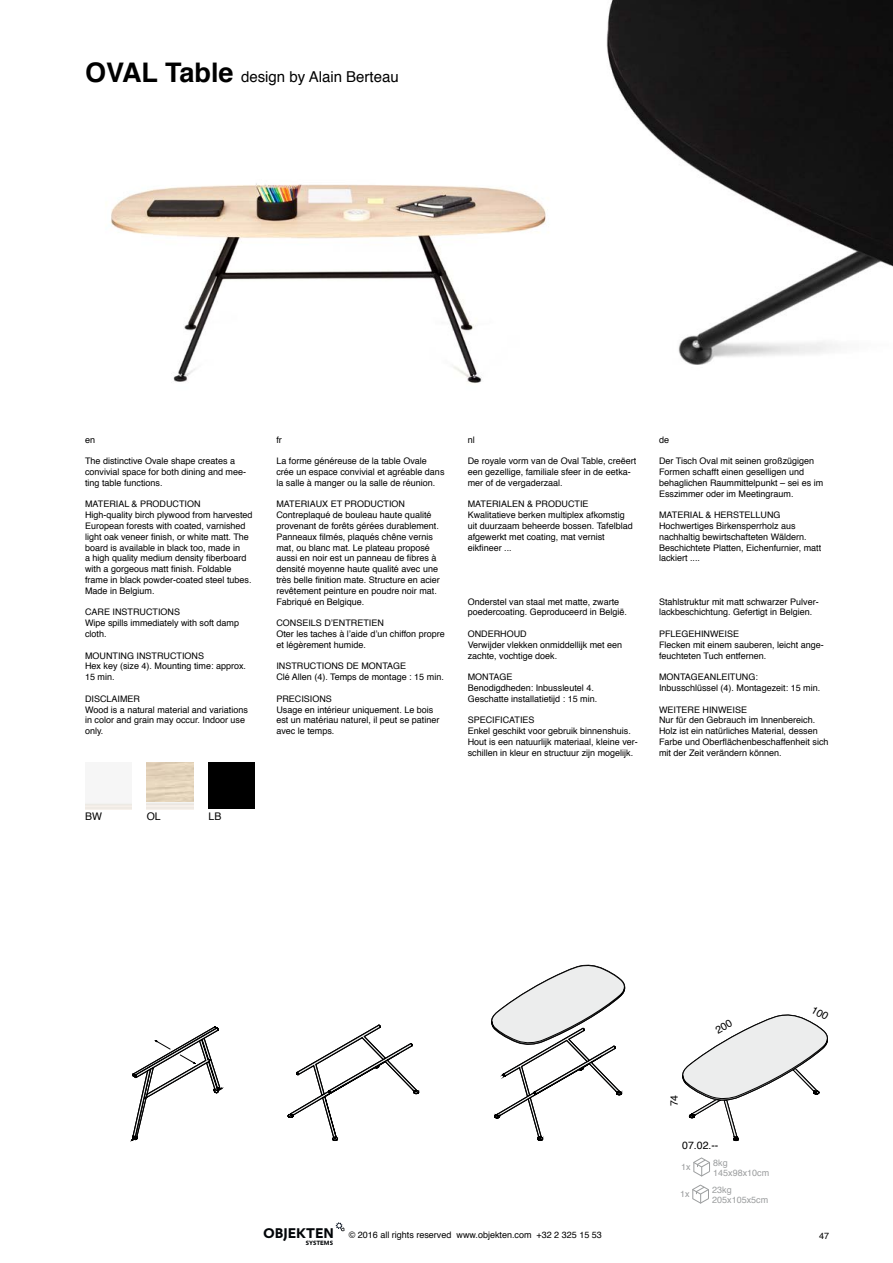
<style>
.page{position:relative;width:893px;height:1263px;background:#fff}
.page>*{position:absolute;margin:0;border:0;box-sizing:border-box;transform-origin:0 0}
.t1{font:15px "Helvetica";color:#000}
.t2{font:10.5px "Helvetica";color:#000}
.t3{font:9px/10.8px "Helvetica";color:#000}
.t4{font:9px/10.8px "Helvetica";color:#9c9e9f}
.t5{font:700 6.75px "Yoga Sans Pro";color:#020507}
.s1{font-weight:700;font-size:27px}
.s2{font-family:"Yoga Sans Pro";font-weight:700;font-size:15.3px;color:#020508}
</style>
<div class="page">
<svg style="left:336px;top:1222px;width:9px;height:9px"></svg>
<img style="left:606px;top:0;width:287px;height:365px">
<svg style="left:692px;top:1184px;width:17px;height:20px"></svg>
<svg style="left:693px;top:1157px;width:17px;height:20px"></svg>
<img style="left:111px;top:183px;width:435px;height:200px">
<svg style="left:491px;top:964px;width:134px;height:177px"></svg>
<svg style="left:130px;top:1026px;width:93px;height:115px"></svg>
<svg style="left:288px;top:1025px;width:131px;height:116px"></svg>
<div style="left:208px;top:762px;width:47px;height:47px;background:#000"></div>
<svg style="left:682px;top:1014px;width:146px;height:128px"></svg>
<h1 class="t1" style="left:85px;top:65px;width:315px"><span class="s1">OVAL Table</span> design by Alain Berteau</h1>
<p class="t3" style="left:85px;top:434px;width:12px">en</p>
<p class="t3" style="left:85px;top:456px;width:163px">The distinctive Ovale shape creates a convivial space for both dining and mee&shy;ting table functions.</p>
<p class="t3" style="left:85px;top:499px;width:169px">MATERIAL &amp; PRODUCTION<br>High-quality birch plywood from harvested European forests with coated, varnished light oak veneer finish, or white matt. The board is available in black too, made in<br>a high quality medium density fiberboard with a gorgeous matt finish. Foldable frame in black powder-coated steel tubes.<br>Made in Belgium.</p>
<p class="t3" style="left:85px;top:607px;width:156px">CARE INSTRUCTIONS<br>Wipe spills immediately with soft damp cloth.</p>
<p class="t3" style="left:85px;top:650px;width:163px">MOUNTING INSTRUCTIONS<br>Hex key (size 4). Mounting time: approx.<br>15 min.</p>
<p class="t3" style="left:85px;top:693px;width:164px">DISCLAIMER<br>Wood is a natural material and variations in color and grain may occur. Indoor use only.</p>
<p class="t2" style="left:85px;top:808px;width:18px">BW</p>
<p class="t2" style="left:147px;top:808px;width:16px">OL</p>
<p class="t2" style="left:209px;top:808px;width:14px">LB</p>
<p class="t3" style="left:276px;top:434px;width:7px">fr</p>
<p class="t3" style="left:276px;top:456px;width:170px">La forme généreuse de la table Ovale crée un espace convivial et agréable dans la salle à manger ou la salle de réunion.</p>
<p class="t3" style="left:276px;top:499px;width:165px">MATERIAUX ET PRODUCTION Contreplaqué de bouleau haute qualité provenant de forêts gérées durablement.<br>Panneaux filmés, plaqués chêne vernis mat, ou blanc mat. Le plateau proposé aussi en noir est un panneau de fibres à densité moyenne haute qualité avec une très belle finition mate. Structure en acier revêtement peinture en poudre noir mat.<br>Fabriqué en Belgique.</p>
<p class="t3" style="left:276px;top:618px;width:170px">CONSEILS D’ENTRETIEN<br>Oter les taches à l’aide d’un chiffon propre et légèrement humide.</p>
<p class="t3" style="left:276px;top:661px;width:169px">INSTRUCTIONS DE MONTAGE<br>Clé Allen (4). Temps de montage : 15 min.</p>
<p class="t3" style="left:276px;top:693px;width:165px">PRECISIONS<br>Usage en intérieur uniquement. Le bois est un matériau naturel, il peut se patiner avec le temps.</p>
<p class="t3" style="left:468px;top:434px;width:9px">nl</p>
<p class="t3" style="left:468px;top:456px;width:170px">De royale vorm van de Oval Table, creëert een gezellige, familiale sfeer in de eetka&shy;mer of de vergaderzaal.</p>
<p class="t3" style="left:468px;top:499px;width:166px">MATERIALEN &amp; PRODUCTIE<br>Kwalitatieve berken multiplex afkomstig uit duurzaam beheerde bossen. Tafelblad afgewerkt met coating, mat vernist eikfineer ...</p>
<p class="t3" style="left:468px;top:596px;width:161px">Onderstel van staal met matte, zwarte poedercoating. Geproduceerd in België.</p>
<p class="t3" style="left:468px;top:629px;width:156px">ONDERHOUD<br>Verwijder vlekken onmiddellijk met een zachte, vochtige doek.</p>
<p class="t3" style="left:468px;top:672px;width:131px">MONTAGE<br>Benodigdheden: Inbussleutel 4.<br>Geschatte installatietijd : 15 min.</p>
<p class="t3" style="left:468px;top:715px;width:172px">SPECIFICATIES<br>Enkel geschikt voor gebruik binnenshuis.<br>Hout is een natuurlijk materiaal, kleine ver&shy;schillen in kleur en structuur zijn mogelijk.</p>
<p class="t3" style="left:659px;top:434px;width:12px">de</p>
<p class="t3" style="left:659px;top:456px;width:166px">Der Tisch Oval mit seinen großzügigen Formen schafft einen geselligen und behaglichen Raummittelpunkt – sei es im Esszimmer oder im Meetingraum.</p>
<p class="t3" style="left:659px;top:510px;width:164px">MATERIAL &amp; HERSTELLUNG<br>Hochwertiges Birkensperrholz aus nachhaltig bewirtschafteten Wäldern.<br>Beschichtete Platten, Eichenfurnier, matt lackiert ....</p>
<p class="t3" style="left:659px;top:596px;width:161px">Stahlstruktur mit matt schwarzer Pulver&shy;lackbeschichtung. Gefertigt in Belgien.</p>
<p class="t3" style="left:659px;top:629px;width:166px">PFLEGEHINWEISE<br>Flecken mit einem sauberen, leicht ange&shy;feuchteten Tuch entfernen.</p>
<p class="t3" style="left:659px;top:672px;width:163px">MONTAGEANLEITUNG:<br>Inbusschlüssel (4). Montagezeit: 15 min.</p>
<p class="t3" style="left:659px;top:704px;width:171px">WEITERE HINWEISE<br>Nur für den Gebrauch im Innenbereich.<br>Holz ist ein natürliches Material, dessen Farbe und Oberflächenbeschaffenheit sich mit der Zeit verändern können.</p>
<p class="t2" style="left:666px;top:1106px;width:13px;rotate:-90deg">74</p>
<p class="t2" style="left:682px;top:1137px;width:38px">07.02.--</p>
<p class="t4" style="left:681px;top:1162px;width:11px">1x</p>
<p class="t4" style="left:680px;top:1189px;width:11px">1x</p>
<p class="t4" style="left:713px;top:1157px;width:58px">8kg<br>145x98x10cm</p>
<p class="t4" style="left:712px;top:1184px;width:58px">23kg<br>205x105x5cm</p>
<p class="t3" style="left:264px;top:1230px;width:340px"><span class="s2">OBJEKTEN</span> © 2016 all rights reserved www.objekten.com +32 2 325 15 53</p>
<p class="t3" style="left:819px;top:1230px;width:12px">47</p>
<p class="t5" style="left:306px;top:1239px;width:29px">SYSTEMS</p>
</div>
